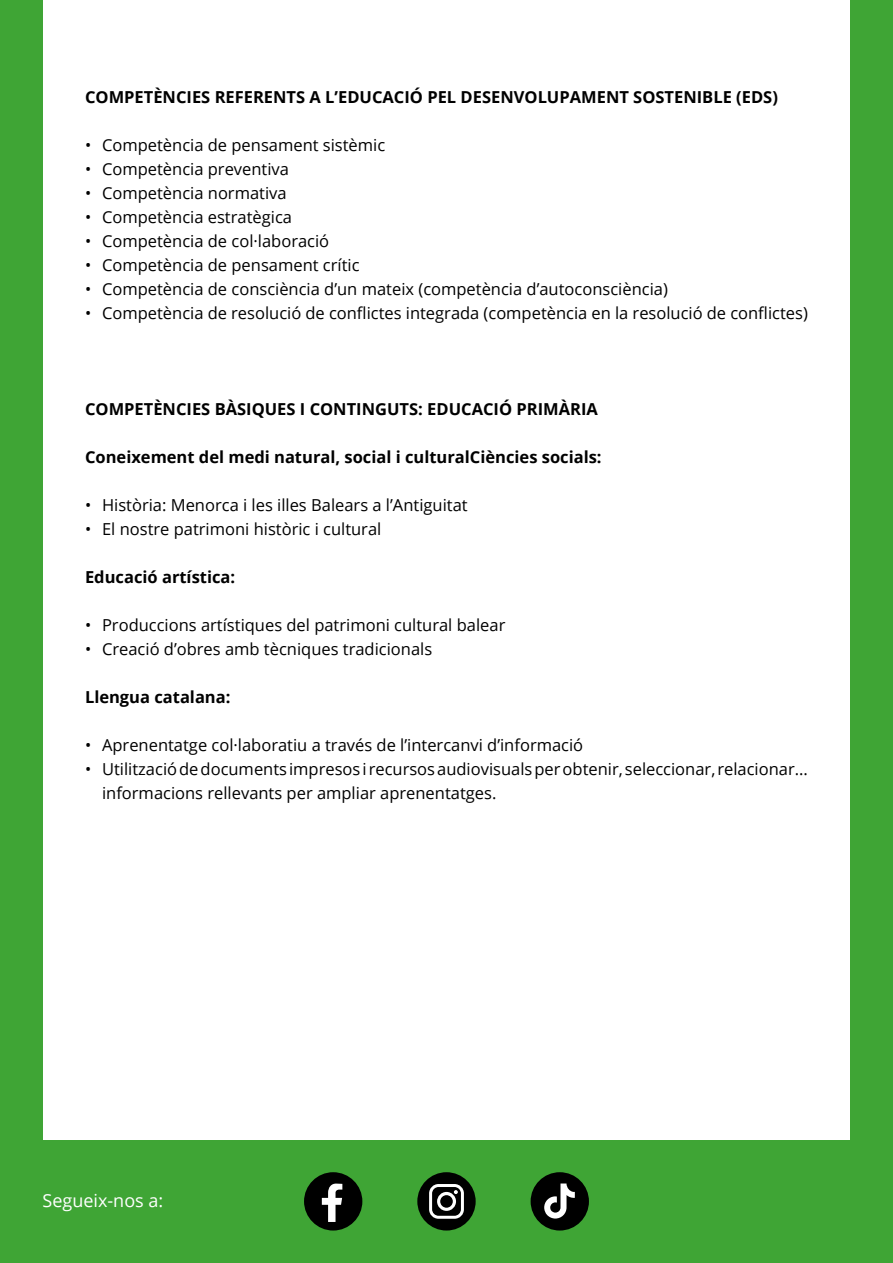
<style>
.page{position:relative;width:893px;height:1263px;background:#3fa535}
.page>*{position:absolute;margin:0;border:0;box-sizing:border-box;transform-origin:0 0}
.t1{font:18px "Open Sans";color:#fff}
.t2{font:16.5px/24px "Open Sans";color:#000}
.t3{font:700 16.5px "Open Sans";color:#000}
</style>
<div class="page">
<div style="left:43px;top:0;width:807px;height:1140px;background:#fff"></div>
<div style="left:417px;top:1172px;width:59px;height:58px;background:#000;border-radius:29px"></div>
<div style="left:429px;top:1184px;width:35px;height:35px;background:#fff;border-radius:9px"></div>
<div style="left:432px;top:1187px;width:29px;height:29px;background:#000;border-radius:6px"></div>
<svg style="left:454px;top:1190px;width:4px;height:4px"></svg>
<svg style="left:437px;top:1192px;width:19px;height:19px"></svg>
<div style="left:440px;top:1195px;width:13px;height:13px;background:#000;border-radius:6px"></div>
<div style="left:304px;top:1172px;width:58px;height:58px;background:#000;border-radius:29px"></div>
<svg style="left:322px;top:1183px;width:20px;height:39px"></svg>
<div style="left:531px;top:1172px;width:58px;height:58px;background:#000;border-radius:29px"></div>
<svg style="left:544px;top:1183px;width:31px;height:35px"></svg>
<p class="t3" style="left:85px;top:86px;width:694px">COMPETÈNCIES REFERENTS A L’EDUCACIÓ PEL DESENVOLUPAMENT SOSTENIBLE (EDS)</p>
<p class="t2" style="left:85px;top:133px;width:302px">• Competència de pensament sistèmic</p>
<p class="t2" style="left:85px;top:157px;width:206px">• Competència preventiva</p>
<p class="t2" style="left:85px;top:181px;width:203px">• Competència normativa</p>
<p class="t2" style="left:85px;top:205px;width:208px">• Competència estratègica</p>
<p class="t2" style="left:85px;top:229px;width:246px">• Competència de col·laboració</p>
<p class="t2" style="left:85px;top:253px;width:276px">• Competència de pensament crític</p>
<p class="t2" style="left:85px;top:277px;width:584px">• Competència de consciència d’un mateix (competència d’autoconsciència)</p>
<p class="t2" style="left:85px;top:301px;width:724px">• Competència de resolució de conflictes integrada (competència en la resolució de conflictes)</p>
<p class="t3" style="left:85px;top:398px;width:514px">COMPETÈNCIES BÀSIQUES I CONTINGUTS: EDUCACIÓ PRIMÀRIA</p>
<p class="t3" style="left:85px;top:446px;width:518px">Coneixement del medi natural, social i culturalCiències socials:</p>
<p class="t2" style="left:85px;top:493px;width:384px">• Història: Menorca i les illes Balears a l’Antiguitat</p>
<p class="t2" style="left:85px;top:517px;width:298px">• El nostre patrimoni històric i cultural</p>
<p class="t3" style="left:85px;top:566px;width:152px">Educació artística:</p>
<p class="t2" style="left:85px;top:613px;width:422px">• Produccions artístiques del patrimoni cultural balear</p>
<p class="t2" style="left:85px;top:637px;width:349px">• Creació d’obres amb tècniques tradicionals</p>
<p class="t3" style="left:85px;top:686px;width:147px">Llengua catalana:</p>
<p class="t2" style="left:85px;top:733px;width:500px">• Aprenentatge col·laboratiu a través de l’intercanvi d’informació</p>
<p class="t2" style="left:102px;top:757px;width:707px;text-indent:-17px">• Utilització de documents impresos i recursos audiovisuals per obtenir, seleccionar, relacionar... informacions rellevants per ampliar aprenentatges.</p>
<p class="t1" style="left:43px;top:1188px;width:122px">Segueix-nos a:</p>
</div>
